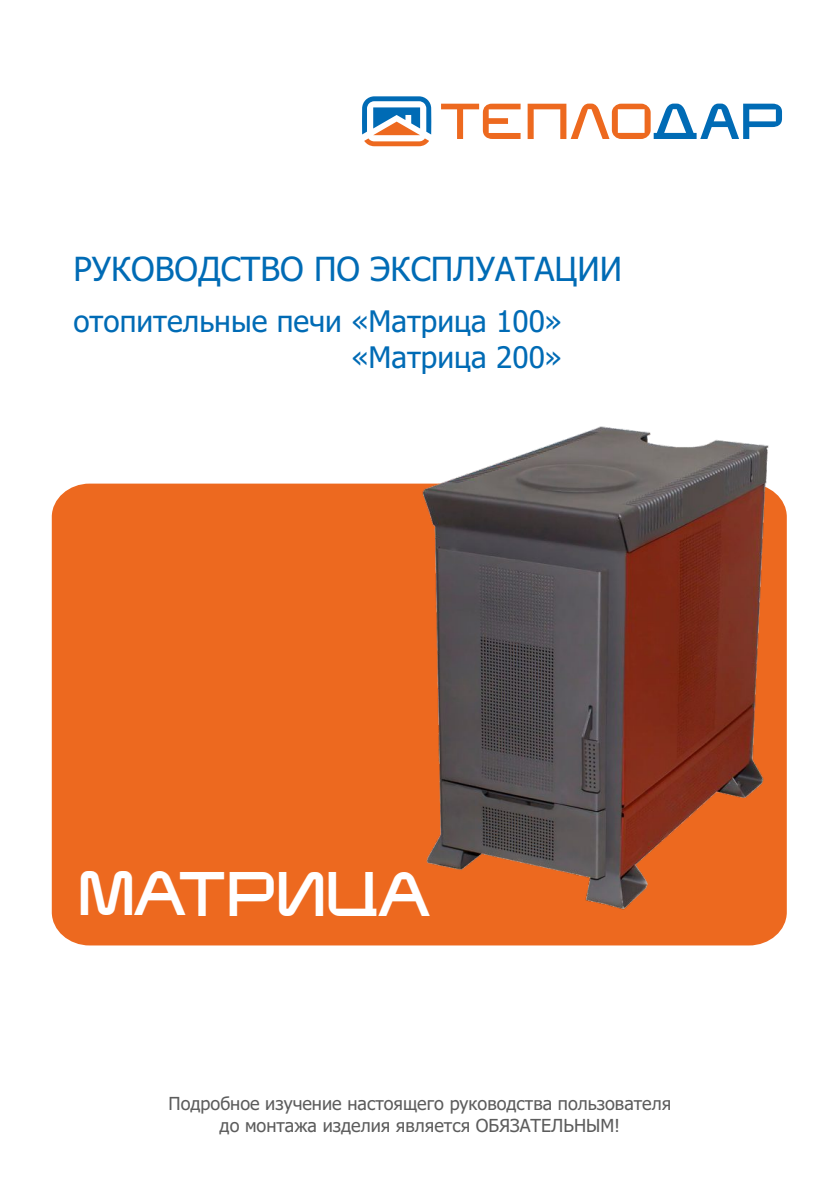
<style>
.page{position:relative;width:840px;height:1191px;background:#fff}
.page>*{position:absolute;margin:0;border:0;box-sizing:border-box;transform-origin:0 0}
.t1{font:44px "teplodar";letter-spacing:.075em;color:#fff}
.t2{font:33.4px "Tahoma";color:#006bb5}
.t3{font:29.8px/36px "Tahoma";color:#006bb5;text-align:right}
.t4{font:18px/21.8px "Tahoma";color:#5c5c5c;text-align:center}
</style>
<div class="page">
<div style="left:52px;top:483px;width:734px;height:462px;background:#ed691f"></div>
<svg style="left:441px;top:104px;width:79px;height:35px"></svg>
<svg style="left:362px;top:96px;width:69px;height:50px"></svg>
<svg style="left:527px;top:104px;width:254px;height:35px"></svg>
<img style="left:417px;top:426px;width:354px;height:488px">
<h2 class="t2" style="left:73px;top:255px;width:550px">РУКОВОДСТВО ПО ЭКСПЛУАТАЦИИ</h2>
<h3 class="t3" style="left:73px;top:305px;width:489px">отопительные печи «Матрица 100» «Матрица 200»</h3>
<h1 class="t1" style="left:84px;top:874px;width:349px">МАТРИЦА</h1>
<p class="t4" style="left:168px;top:1094px;width:504px">Подробное изучение настоящего руководства пользователя до монтажа изделия является ОБЯЗАТЕЛЬНЫМ!</p>
</div>
